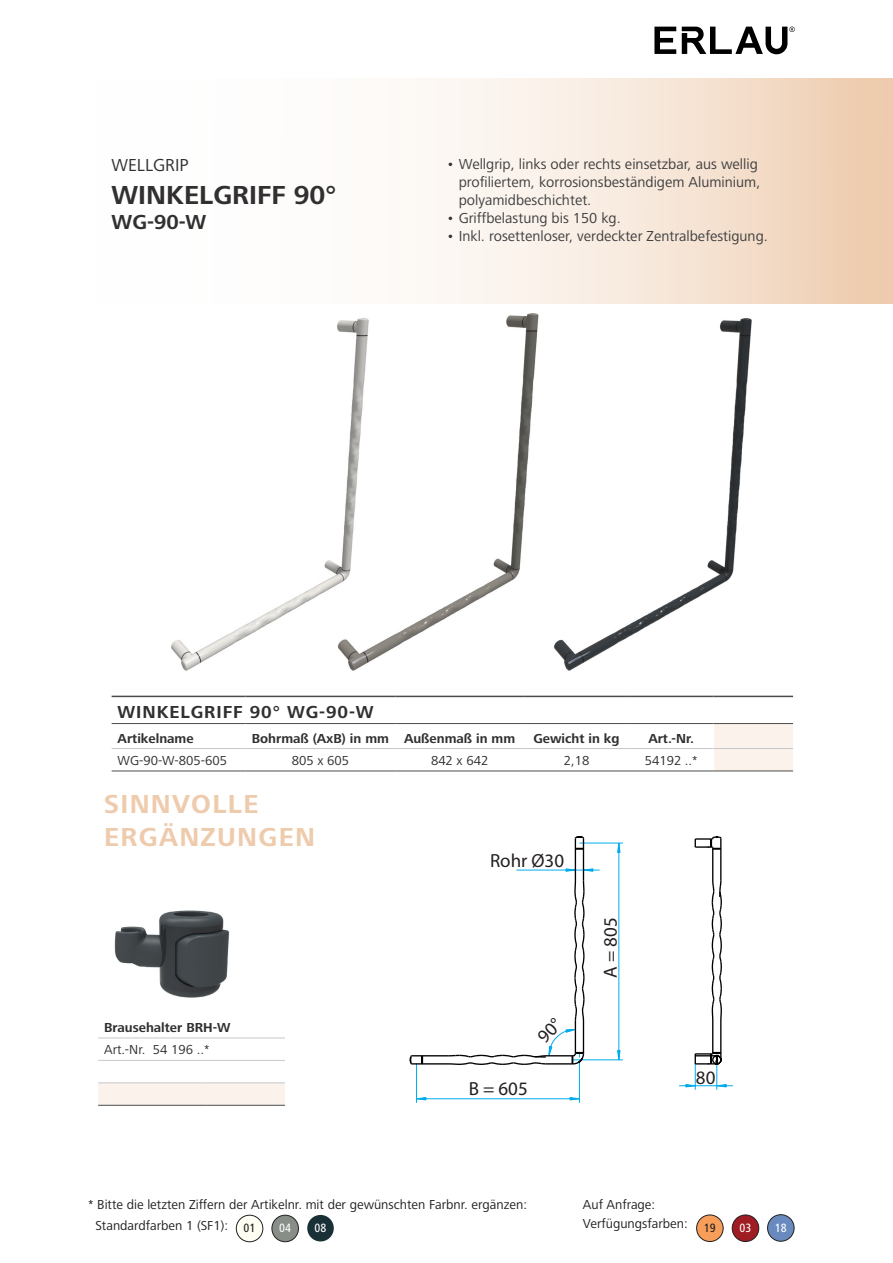
<style>
.page{position:relative;width:893px;height:1263px;background:#fff}
.page>*{position:absolute;margin:0;border:0;box-sizing:border-box;transform-origin:0 0}
.t1{font:700 27px/33px "Frutiger Next LT";letter-spacing:.05em;color:#eecbad}
.t2{font:700 27px "Frutiger Next LT";color:#312f30}
.t3{font:700 21px "Frutiger Next LT";color:#312f30}
.t4{font:19.05px "Myriad Pro";color:#231f20}
.t5{font:700 18px "Frutiger Next LT";letter-spacing:.05em;color:#312f30}
.t6{font:18px "Frutiger Next LT";color:#312f30}
.t7{font:15px/18px "Frutiger Next LT";color:#3e3e3f}
.t8{font:13.5px/21px "Frutiger Next LT";color:#231f20}
.t9{font:700 13.5px "Frutiger Next LT";color:#312f30}
.t10{font:13.5px "Frutiger Next LT";color:#312f30}
.t11{font:500 condensed 12.45px "Frutiger Next LT";color:#fff}
.t12{font:500 condensed 12.45px "Frutiger Next LT";color:#231f20}
.s1{color:#312f30}
</style>
<div class="page">
<div style="left:236px;top:1215px;width:27px;height:27px;background:#fffef2;border-radius:50%"></div>
<div style="left:236px;top:1215px;width:27px;height:27px;border:1px solid #231f20;border-radius:50%"></div>
<div style="left:307px;top:1215px;width:27px;height:26px;background:#183036;border-radius:50%"></div>
<div style="left:272px;top:1215px;width:26px;height:27px;background:#878e88;border-radius:50%"></div>
<div style="left:272px;top:1215px;width:27px;height:27px;border:1px solid #231f20;border-radius:50%"></div>
<div style="left:697px;top:1215px;width:26px;height:26px;background:#f89e5b;border-radius:50%"></div>
<div style="left:696px;top:1215px;width:27px;height:27px;border:1px solid #231f20;border-radius:50%"></div>
<div style="left:768px;top:1215px;width:26px;height:26px;background:#698abf;border-radius:50%"></div>
<div style="left:767px;top:1214px;width:27px;height:27px;border:1px solid #231f20;border-radius:50%"></div>
<div style="left:732px;top:1215px;width:27px;height:26px;background:#9f1c22;border-radius:50%"></div>
<div style="left:732px;top:1215px;width:27px;height:27px;border:1px solid #231f20;border-radius:50%"></div>
<svg style="left:654px;top:27px;width:22px;height:27px"></svg>
<svg style="left:682px;top:27px;width:113px;height:27px"></svg>
<svg style="left:423px;top:79px;width:470px;height:225px"></svg>
<div style="left:713px;top:724px;width:80px;height:47px;background:#fbf2eb"></div>
<hr style="left:112px;top:723px;width:134px;height:1px;background:#4b4c4d">
<hr style="left:246px;top:723px;width:149px;height:1px;background:#4b4c4d">
<hr style="left:395px;top:723px;width:129px;height:1px;background:#4b4c4d">
<hr style="left:524px;top:723px;width:105px;height:1px;background:#4b4c4d">
<hr style="left:629px;top:723px;width:84px;height:1px;background:#4b4c4d">
<hr style="left:713px;top:723px;width:80px;height:1px;background:#4b4c4d">
<hr style="left:112px;top:696px;width:134px;height:1px;background:#4b4c4d">
<hr style="left:246px;top:696px;width:149px;height:1px;background:#4b4c4d">
<hr style="left:395px;top:696px;width:129px;height:1px;background:#4b4c4d">
<hr style="left:524px;top:696px;width:105px;height:1px;background:#4b4c4d">
<hr style="left:629px;top:696px;width:84px;height:1px;background:#4b4c4d">
<hr style="left:713px;top:696px;width:80px;height:1px;background:#4b4c4d">
<hr style="left:112px;top:771px;width:134px;height:1px;background:#4b4c4d">
<hr style="left:246px;top:771px;width:149px;height:1px;background:#4b4c4d">
<hr style="left:395px;top:771px;width:129px;height:1px;background:#4b4c4d">
<hr style="left:524px;top:771px;width:105px;height:1px;background:#4b4c4d">
<hr style="left:629px;top:771px;width:84px;height:1px;background:#4b4c4d">
<hr style="left:713px;top:771px;width:80px;height:1px;background:#4b4c4d">
<hr style="left:112px;top:748px;width:134px;height:1px;background:#c7c8ca">
<hr style="left:246px;top:748px;width:149px;height:1px;background:#c7c8ca">
<hr style="left:395px;top:748px;width:129px;height:1px;background:#c7c8ca">
<hr style="left:524px;top:748px;width:105px;height:1px;background:#c7c8ca">
<hr style="left:629px;top:748px;width:84px;height:1px;background:#c7c8ca">
<hr style="left:713px;top:748px;width:80px;height:1px;background:#c7c8ca">
<svg style="left:98px;top:1083px;width:187px;height:22px;background:#f8efe8"></svg>
<hr style="left:98px;top:1037px;width:108px;height:1px;background:#c7c8ca">
<hr style="left:206px;top:1037px;width:79px;height:1px;background:#c7c8ca">
<hr style="left:98px;top:1060px;width:108px;height:1px;background:#c7c8ca">
<hr style="left:206px;top:1060px;width:79px;height:1px;background:#c7c8ca">
<hr style="left:98px;top:1082px;width:108px;height:1px;background:#c7c8ca">
<hr style="left:206px;top:1082px;width:79px;height:1px;background:#c7c8ca">
<hr style="left:98px;top:1105px;width:108px;height:1px;background:#4b4c4d">
<hr style="left:206px;top:1105px;width:79px;height:1px;background:#4b4c4d">
<img style="left:114px;top:910px;width:116px;height:88px">
<img style="left:171px;top:589px;width:140px;height:82px">
<img style="left:595px;top:318px;width:157px;height:339px">
<img style="left:311px;top:313px;width:284px;height:358px">
<svg style="left:409px;top:836px;width:324px;height:267px"></svg>
<p class="t6" style="left:112px;top:155px;width:79px">WELLGRIP</p>
<h1 class="t2" style="left:112px;top:180px;width:226px">WINKELGRIFF 90°</h1>
<h2 class="t3" style="left:112px;top:210px;width:96px">WG-90-W</h2>
<p class="t7" style="left:459px;top:155px;width:303px;text-indent:-12px"><span class="s1">•</span> Wellgrip, links oder rechts einsetzbar, aus wellig profiliertem, korrosionsbeständigem Aluminium, polyamidbeschichtet.</p>
<p class="t7" style="left:446px;top:209px;width:176px"><span class="s1">•</span> Griffbelastung bis 150 kg.</p>
<p class="t7" style="left:446px;top:227px;width:323px"><span class="s1">•</span> Inkl. rosettenloser, verdeckter Zentralbefestigung.</p>
<p class="t5" style="left:118px;top:701px;width:257px">WINKELGRIFF 90° WG-90-W</p>
<p class="t9" style="left:118px;top:730px;width:78px">Artikelname</p>
<p class="t9" style="left:252px;top:730px;width:265px">Bohrmaß (AxB) in mm Außenmaß in mm</p>
<p class="t9" style="left:533px;top:730px;width:88px">Gewicht in kg</p>
<p class="t9" style="left:648px;top:730px;width:47px">Art.-Nr.</p>
<p class="t10" style="left:118px;top:753px;width:111px">WG-90-W-805-605</p>
<p class="t10" style="left:292px;top:753px;width:59px">805 x 605</p>
<p class="t10" style="left:431px;top:753px;width:59px">842 x 642</p>
<p class="t10" style="left:564px;top:753px;width:27px">2,18</p>
<p class="t10" style="left:645px;top:753px;width:54px">54192 ..*</p>
<h1 class="t1" style="left:104px;top:787px;width:212px">SINNVOLLE<br>ERGÄNZUNGEN</h1>
<p class="t9" style="left:104px;top:1020px;width:128px">Brausehalter BRH-W</p>
<p class="t10" style="left:104px;top:1042px;width:107px">Art.-Nr. 54 196 ..*</p>
<p class="t4" style="left:490px;top:849px;width:76px">Rohr Ø30</p>
<p class="t4" style="left:599px;top:978px;width:62px;rotate:-90deg">A = 805</p>
<p class="t4" style="left:469px;top:1077px;width:60px">B = 605</p>
<p class="t4" style="left:696px;top:1066px;width:21px">80</p>
<p class="t8" style="left:96px;top:1193px;width:433px;text-indent:-7px">* Bitte die letzten Ziffern der Artikelnr. mit der gewünschten Farbnr. ergänzen:<br>Standardfarben 1 (SF1):</p>
<p class="t8" style="left:583px;top:1194px;width:106px;line-height:19.5px">Auf Anfrage:<br>Verfügungsfarben:</p>
<p class="t12" style="left:244px;top:1221px;width:13px">01</p>
<p class="t11" style="left:279px;top:1221px;width:13px">04</p>
<p class="t11" style="left:315px;top:1221px;width:13px">08</p>
<p class="t12" style="left:704px;top:1221px;width:13px">19</p>
<p class="t11" style="left:740px;top:1221px;width:13px">03</p>
<p class="t11" style="left:775px;top:1220px;width:13px">18</p>
</div>
